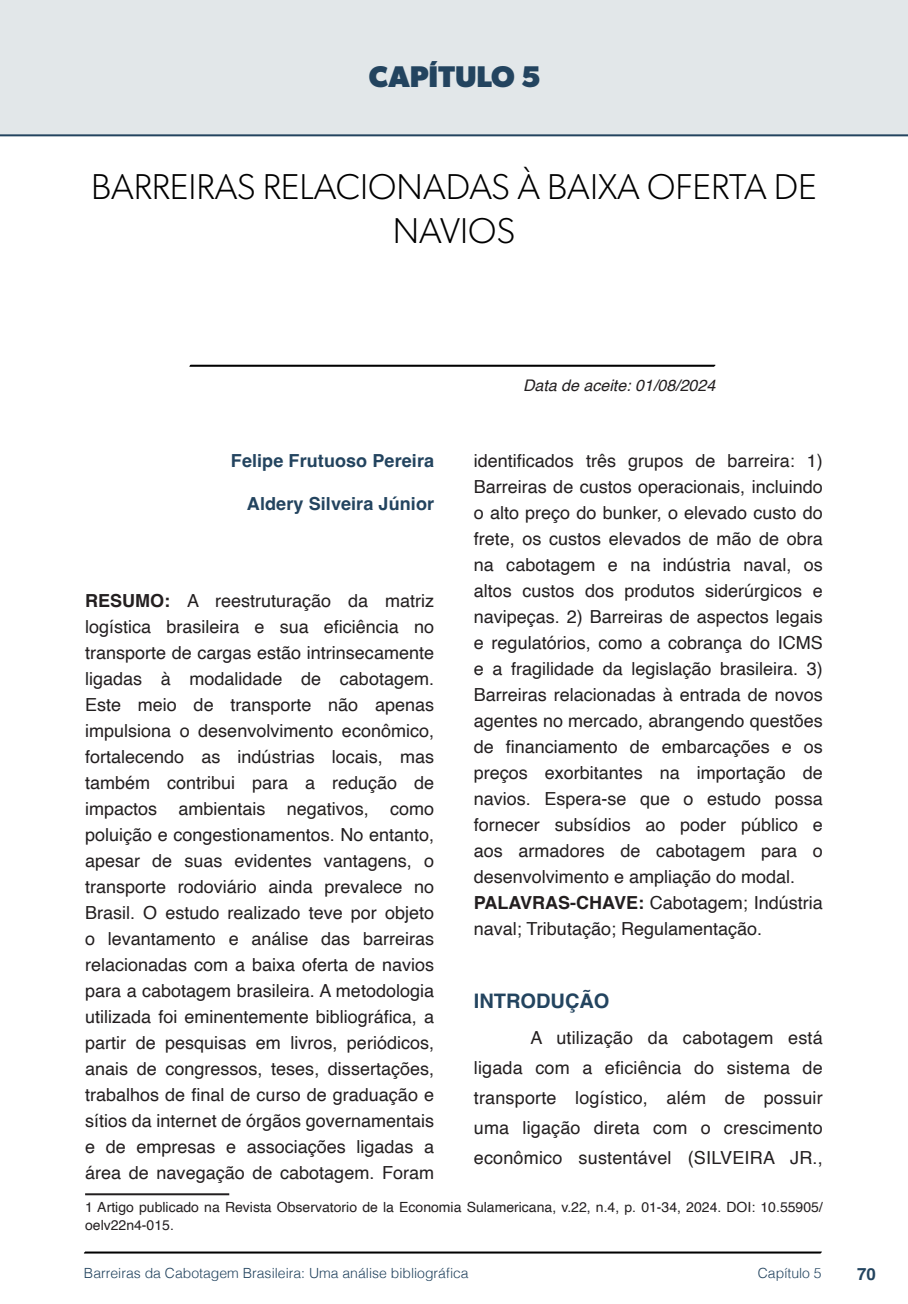
<style>
.page{position:relative;width:908px;height:1304px;background:#fff}
.page>*{position:absolute;margin:0;border:0;box-sizing:border-box;transform-origin:0 0}
.t1{font:300 36px/44px "Gibson";color:#000;text-align:center}
.t2{font:700 30px "Gibson";color:#23445f}
.t3{font:700 20px "Helvetica";color:#23445f}
.t4{font:18px/26px "Helvetica";color:#231f20;text-align:justify}
.t5{font:700 18px "Helvetica";letter-spacing:.005em;color:#23445f}
.t6{font:700 16.8px "Helvetica";color:#23445f}
.t7{font:italic 16px "Helvetica";color:#231f20}
.t8{font:14px/18px "Helvetica";color:#231f20}
.t9{font:300 14px "Helvetica";color:#23445f}
.s1{font-weight:700}
</style>
<div class="page">
<svg style="left:84px;top:1251px;width:737px;height:3px;background:#515151"></svg>
<div style="left:0;top:0;width:907px;height:136px;background:#e2e7e9"></div>
<svg style="left:189px;top:364px;width:526px;height:3px;background:#4f4f4f"></svg>
<div style="left:44px;top:72px;width:68px;height:61px;background:#e2e7e9"></div>
<hr style="left:85px;top:1193px;width:144px;height:2px;background:#231f20">
<h2 class="t2" style="left:369px;top:58px;width:173px">CAPÍTULO 5</h2>
<h1 class="t1" style="left:91px;top:164px;width:726px">BARREIRAS RELACIONADAS À BAIXA OFERTA DE<br>NAVIOS</h1>
<p class="t7" style="left:523px;top:373px;width:194px">Data de aceite: 01/08/2024</p>
<p class="t4" style="left:473px;top:448px;width:350px;text-align:left">identificados três grupos de barreira: 1)<br>Barreiras de custos operacionais, incluindo o alto preço do bunker, o elevado custo do frete, os custos elevados de mão de obra na cabotagem e na indústria naval, os altos custos dos produtos siderúrgicos e navipeças. 2) Barreiras de aspectos legais e regulatórios, como a cobrança do ICMS e a fragilidade da legislação brasileira. 3)<br>Barreiras relacionadas à entrada de novos agentes no mercado, abrangendo questões de financiamento de embarcações e os preços exorbitantes na importação de navios. Espera-se que o estudo possa fornecer subsídios ao poder público e aos armadores de cabotagem para o desenvolvimento e ampliação do modal.<br><span class="s1">PALAVRAS-CHAVE:</span> Cabotagem; Indústria naval; Tributação; Regulamentação.</p>
<p class="t5" style="left:231px;top:450px;width:205px">Felipe Frutuoso Pereira</p>
<p class="t5" style="left:247px;top:492px;width:188px">Aldery Silveira Júnior</p>
<p class="t4" style="left:85px;top:588px;width:350px"><span class="s1">RESUMO:</span> A reestruturação da matriz logística brasileira e sua eficiência no transporte de cargas estão intrinsecamente ligadas à modalidade de cabotagem.<br>Este meio de transporte não apenas impulsiona o desenvolvimento econômico, fortalecendo as indústrias locais, mas também contribui para a redução de impactos ambientais negativos, como poluição e congestionamentos. No entanto, apesar de suas evidentes vantagens, o transporte rodoviário ainda prevalece no Brasil. O estudo realizado teve por objeto o levantamento e análise das barreiras relacionadas com a baixa oferta de navios para a cabotagem brasileira. A metodologia utilizada foi eminentemente bibliográfica, a partir de pesquisas em livros, periódicos, anais de congressos, teses, dissertações, trabalhos de final de curso de graduação e sítios da internet de órgãos governamentais e de empresas e associações ligadas a área de navegação de cabotagem. Foram</p>
<p class="t8" style="left:85px;top:1199px;width:738px">1 Artigo publicado na Revista Observatorio de la Economia Sulamericana, v.22, n.4, p. 01-34, 2024. DOI: 10.55905/ oelv22n4-015.</p>
<p class="t3" style="left:473px;top:989px;width:137px">INTRODUÇÃO</p>
<p class="t4" style="left:473px;top:1023px;width:350px;line-height:30px;text-indent:57px">A utilização da cabotagem está ligada com a eficiência do sistema de transporte logístico, além de possuir uma ligação direta com o crescimento econômico sustentável (SILVEIRA JR.,</p>
<p class="t9" style="left:84px;top:1261px;width:386px">Barreiras da Cabotagem Brasileira: Uma análise bibliográfica</p>
<p class="t9" style="left:757px;top:1261px;width:65px">Capítulo 5</p>
<p class="t6" style="left:856px;top:1264px;width:20px">70</p>
</div>
